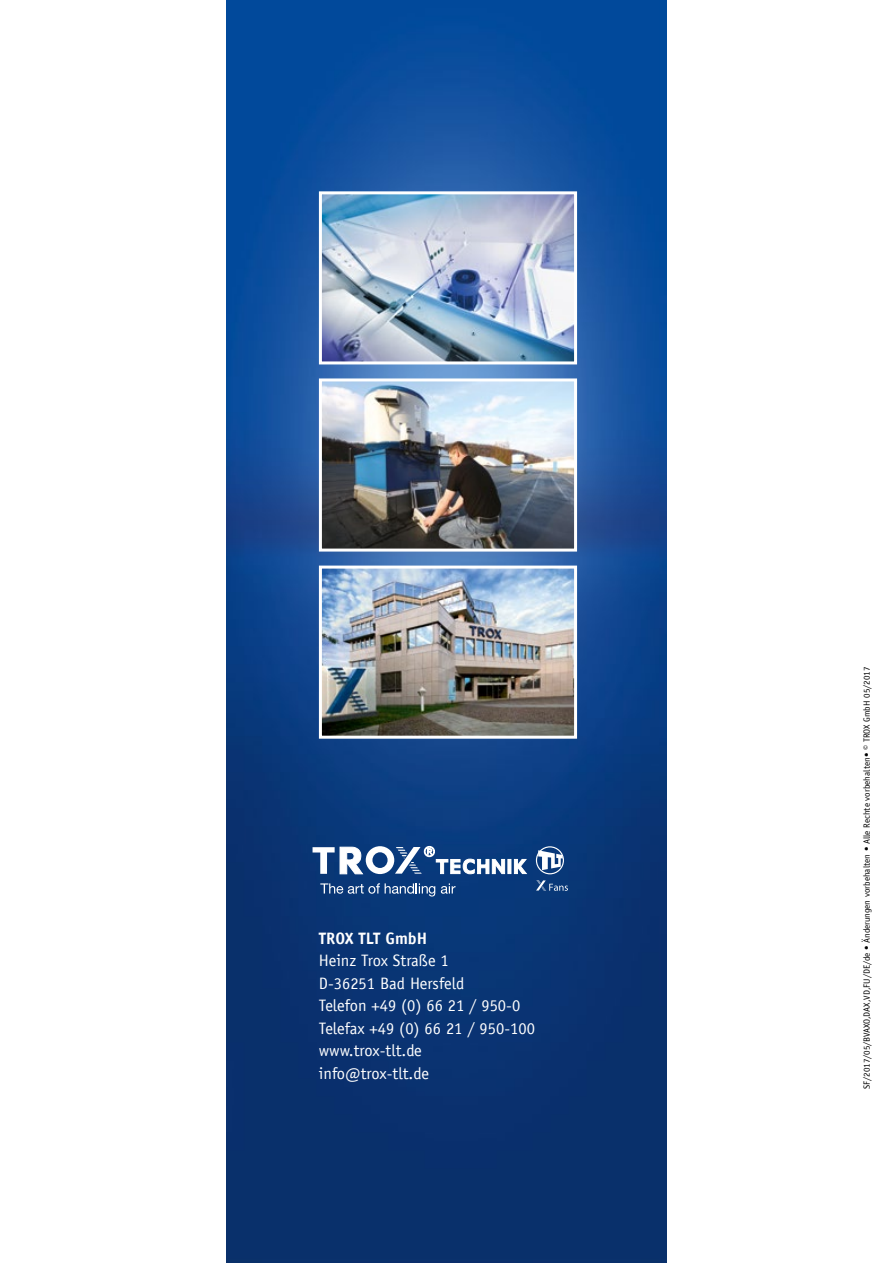
<style>
.page{position:relative;width:893px;height:1263px;background:#fff}
.page>*{position:absolute;margin:0;border:0;box-sizing:border-box;transform-origin:0 0}
.t1{font:16.5px/22.5px "TROX Officina Sans";color:#fff}
.t2{font:700 16.5px "TROX Officina Sans";color:#fff}
.t3{font:9px "TROX Officina Sans";color:#000}
</style>
<div class="page">
<img style="left:227px;top:0;width:439px;height:1263px">
<img style="left:323px;top:195px;width:250px;height:165px">
<div style="left:319px;top:191px;width:258px;height:173px;border:3px solid #fff"></div>
<img style="left:323px;top:382px;width:250px;height:166px">
<div style="left:319px;top:378px;width:258px;height:174px;border:3px solid #fff"></div>
<img style="left:323px;top:570px;width:250px;height:165px">
<div style="left:319px;top:566px;width:258px;height:173px;border:3px solid #fff"></div>
<svg style="left:536px;top:846px;width:28px;height:28px"></svg>
<svg style="left:536px;top:880px;width:32px;height:11px"></svg>
<svg style="left:320px;top:883px;width:115px;height:13px"></svg>
<svg style="left:441px;top:883px;width:14px;height:11px"></svg>
<hr style="left:508px;top:859px;width:3px;height:14px;background:#fff">
<svg style="left:514px;top:859px;width:12px;height:15px"></svg>
<svg style="left:313px;top:846px;width:192px;height:28px"></svg>
<p class="t2" style="left:319px;top:928px;width:110px">TROX TLT GmbH</p>
<p class="t1" style="left:319px;top:949px;width:217px">Heinz Trox Straße 1<br>D-36251 Bad Hersfeld<br>Telefon +49 (0) 66 21 / 950-0<br>Telefax +49 (0) 66 21 / 950-100 www.trox-tlt.de info@trox-tlt.de</p>
<p class="t3" style="left:861px;top:1089px;width:423px;rotate:-90deg">SF/2017/05/BVAXO,DAX,VD,FU/DE/de • Änderungen vorbehalten • Alle Rechte vorbehalten• © TROX GmbH 05/2017</p>
</div>
